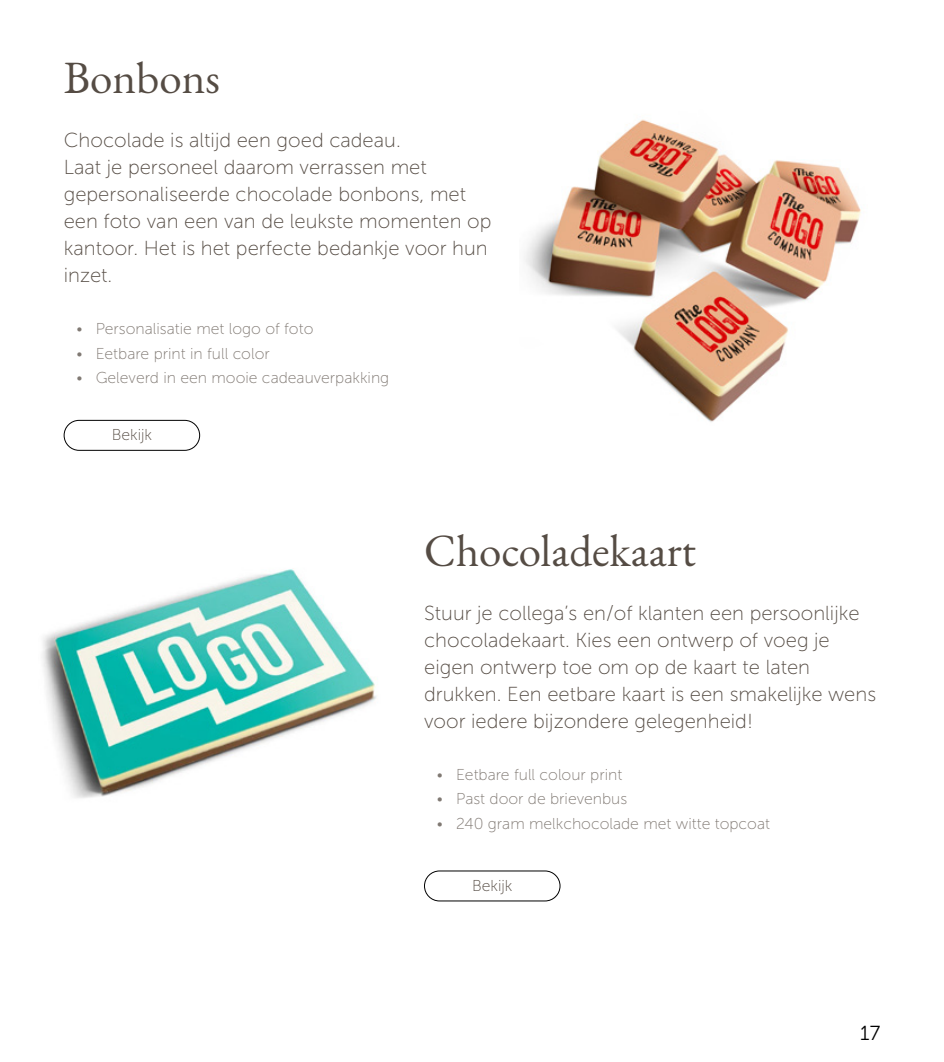
<style>
.page{position:relative;width:944px;height:1062px;background:#fff}
.page>*{position:absolute;margin:0;border:0;box-sizing:border-box;transform-origin:0 0}
.t1{font:45px "EB Garamond";color:#554c44}
.t2{font:20.25px/27px "Museo Sans 100";color:#554c44}
.t3{font:20.25px "Museo Sans 300";color:#000}
.t4{font:15.75px "Museo Sans 100";color:#807973}
.t5{font:15.75px "Museo Sans 100";color:#554c44}
</style>
<div class="page">
<img style="left:524px;top:119px;width:337px;height:303px">
<img style="left:42px;top:569px;width:335px;height:229px">
<div style="left:64px;top:420px;width:136px;height:31px;border:1px solid #000;border-radius:15px"></div>
<div style="left:424px;top:871px;width:136px;height:30px;border:1px solid #000;border-radius:15px"></div>
<h1 class="t1" style="left:64px;top:49px;width:158px">Bonbons</h1>
<p class="t2" style="left:64px;top:127px;width:429px">Chocolade is altijd een goed cadeau.<br>Laat je personeel daarom verrassen met gepersonaliseerde chocolade bonbons, met een foto van een van de leukste momenten op kantoor. Het is het perfecte bedankje voor hun inzet.</p>
<p class="t4" style="left:77px;top:320px;width:238px">• Personalisatie met logo of foto</p>
<p class="t4" style="left:77px;top:345px;width:195px">• Eetbare print in full color</p>
<p class="t4" style="left:77px;top:370px;width:314px">• Geleverd in een mooie cadeauverpakking</p>
<p class="t5" style="left:112px;top:427px;width:42px">Bekijk</p>
<h1 class="t1" style="left:424px;top:521px;width:273px">Chocoladekaart</h1>
<p class="t2" style="left:424px;top:600px;width:454px">Stuur je collega’s en/of klanten een persoonlijke chocoladekaart. Kies een ontwerp of voeg je eigen ontwerp toe om op de kaart te laten drukken. Een eetbare kaart is een smakelijke wens voor iedere bijzondere gelegenheid!</p>
<p class="t4" style="left:437px;top:766px;width:187px">• Eetbare full colour print</p>
<p class="t4" style="left:437px;top:791px;width:192px">• Past door de brievenbus</p>
<p class="t4" style="left:437px;top:815px;width:335px">• 240 gram melkchocolade met witte topcoat</p>
<p class="t5" style="left:472px;top:877px;width:42px">Bekijk</p>
<p class="t3" style="left:860px;top:1022px;width:21px">17</p>
</div>
